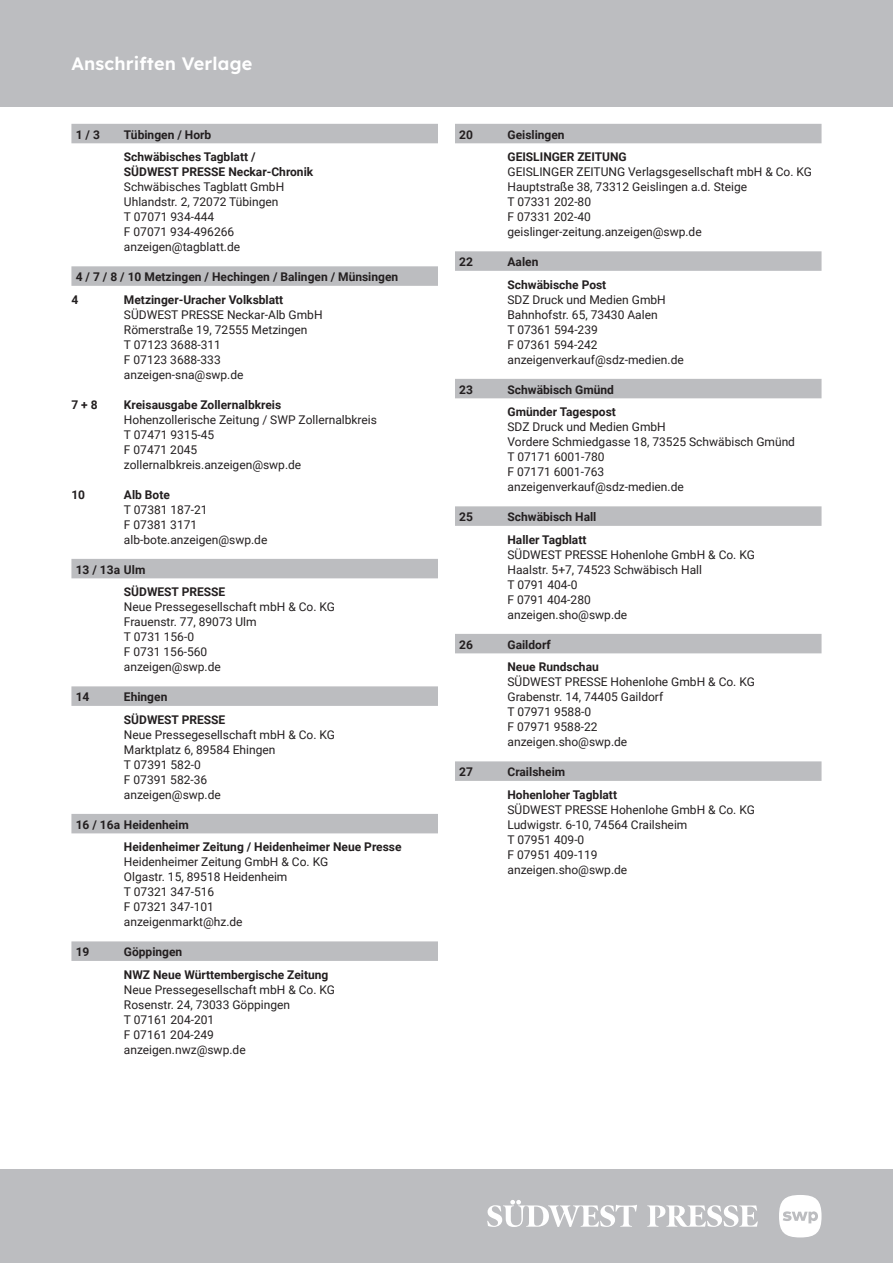
<style>
.page{position:relative;width:893px;height:1263px;background:#fff}
.page>*{position:absolute;margin:0;border:0;box-sizing:border-box;transform-origin:0 0}
.t1{font:600 18px "Lexend";letter-spacing:.01em;color:#fff}
.t2{font:12px/15px "Roboto";color:#231f20}
.t3{font:700 12px/22.5px "Roboto";color:#231f20}
</style>
<div class="page">
<div style="left:0;top:1169px;width:893px;height:94px;background:#bcbdc0"></div>
<svg style="left:647px;top:1205px;width:111px;height:22px"></svg>
<svg style="left:487px;top:1200px;width:150px;height:27px"></svg>
<svg style="left:779px;top:1195px;width:42px;height:42px"></svg>
<div style="left:71px;top:124px;width:367px;height:19px;background:#bcbdc0"></div>
<div style="left:71px;top:266px;width:367px;height:20px;background:#bcbdc0"></div>
<div style="left:71px;top:559px;width:367px;height:19px;background:#bcbdc0"></div>
<div style="left:71px;top:686px;width:367px;height:20px;background:#bcbdc0"></div>
<div style="left:71px;top:814px;width:367px;height:19px;background:#bcbdc0"></div>
<div style="left:71px;top:941px;width:367px;height:20px;background:#bcbdc0"></div>
<div style="left:455px;top:124px;width:366px;height:19px;background:#bcbdc0"></div>
<div style="left:455px;top:251px;width:366px;height:20px;background:#bcbdc0"></div>
<div style="left:455px;top:379px;width:366px;height:19px;background:#bcbdc0"></div>
<div style="left:455px;top:506px;width:366px;height:20px;background:#bcbdc0"></div>
<div style="left:455px;top:634px;width:366px;height:19px;background:#bcbdc0"></div>
<div style="left:455px;top:761px;width:366px;height:20px;background:#bcbdc0"></div>
<div style="left:0;top:0;width:893px;height:106px;background:#bcbdc0"></div>
<h1 class="t1" style="left:71px;top:51px;width:182px">Anschriften Verlage</h1>
<p class="t3" style="left:76px;top:123px;width:26px">1 / 3</p>
<p class="t3" style="left:124px;top:123px;width:133px">Tübingen / Horb<br>Schwäbisches Tagblatt /</p>
<p class="t3" style="left:124px;top:160px;width:191px">SÜDWEST PRESSE Neckar-Chronik</p>
<p class="t2" style="left:124px;top:179px;width:162px">Schwäbisches Tagblatt GmbH<br>Uhlandstr. 2, 72072 Tübingen<br>T 07071 934-444<br>F 07071 934-496266 anzeigen@tagblatt.de</p>
<p class="t3" style="left:71px;top:265px;width:328px;text-indent:4px">4 / 7 / 8 / 10 Metzingen / Hechingen / Balingen / Münsingen<br>4</p>
<p class="t3" style="left:124px;top:288px;width:161px">Metzinger-Uracher Volksblatt</p>
<p class="t2" style="left:124px;top:306px;width:200px">SÜDWEST PRESSE Neckar-Alb GmbH<br>Römerstraße 19, 72555 Metzingen<br>T 07123 3688-311<br>F 07123 3688-333 anzeigen-sna@swp.de</p>
<p class="t3" style="left:71px;top:393px;width:28px">7 + 8</p>
<p class="t3" style="left:124px;top:393px;width:159px">Kreisausgabe Zollernalbkreis</p>
<p class="t2" style="left:124px;top:411px;width:255px">Hohenzollerische Zeitung / SWP Zollernalbkreis<br>T 07471 9315-45<br>F 07471 2045 zollernalbkreis.anzeigen@swp.de</p>
<p class="t3" style="left:71px;top:483px;width:15px">10</p>
<p class="t3" style="left:124px;top:483px;width:47px">Alb Bote</p>
<p class="t2" style="left:124px;top:501px;width:145px">T 07381 187-21<br>F 07381 3171 alb-bote.anzeigen@swp.de</p>
<p class="t3" style="left:124px;top:558px;width:103px;text-indent:-48px">13 / 13a Ulm<br>SÜDWEST PRESSE</p>
<p class="t2" style="left:124px;top:599px;width:213px">Neue Pressegesellschaft mbH &amp; Co. KG<br>Frauenstr. 77, 89073 Ulm<br>T 0731 156-0<br>F 0731 156-560<br>anzeigen@swp.de</p>
<p class="t3" style="left:76px;top:685px;width:15px">14</p>
<p class="t3" style="left:124px;top:685px;width:103px">Ehingen<br>SÜDWEST PRESSE</p>
<p class="t2" style="left:124px;top:726px;width:213px">Neue Pressegesellschaft mbH &amp; Co. KG<br>Marktplatz 6, 89584 Ehingen<br>T 07391 582-0<br>F 07391 582-36<br>anzeigen@swp.de</p>
<p class="t3" style="left:124px;top:813px;width:279px;text-indent:-48px">16 / 16a Heidenheim<br>Heidenheimer Zeitung / Heidenheimer Neue Presse</p>
<p class="t2" style="left:124px;top:854px;width:206px">Heidenheimer Zeitung GmbH &amp; Co. KG<br>Olgastr. 15, 89518 Heidenheim<br>T 07321 347-516<br>F 07321 347-101 anzeigenmarkt@hz.de</p>
<p class="t3" style="left:76px;top:940px;width:15px">19</p>
<p class="t3" style="left:124px;top:940px;width:206px">Göppingen<br>NWZ Neue Württembergische Zeitung</p>
<p class="t2" style="left:124px;top:981px;width:213px">Neue Pressegesellschaft mbH &amp; Co. KG<br>Rosenstr. 24, 73033 Göppingen<br>T 07161 204-201<br>F 07161 204-249 anzeigen.nwz@swp.de</p>
<p class="t3" style="left:459px;top:123px;width:15px">20</p>
<p class="t3" style="left:507px;top:123px;width:121px">Geislingen<br>GEISLINGER ZEITUNG</p>
<p class="t2" style="left:507px;top:164px;width:306px">GEISLINGER ZEITUNG Verlagsgesellschaft mbH &amp; Co. KG Hauptstraße 38, 73312 Geislingen a.d. Steige<br>T 07331 202-80<br>F 07331 202-40<br>geislinger-zeitung.anzeigen@swp.de</p>
<p class="t3" style="left:459px;top:250px;width:15px">22</p>
<p class="t3" style="left:507px;top:250px;width:100px">Aalen<br>Schwäbische Post</p>
<p class="t2" style="left:507px;top:291px;width:178px">SDZ Druck und Medien GmbH<br>Bahnhofstr. 65, 73430 Aalen<br>T 07361 594-239<br>F 07361 594-242 anzeigenverkauf@sdz-medien.de</p>
<p class="t3" style="left:459px;top:378px;width:15px">23</p>
<p class="t3" style="left:507px;top:378px;width:110px">Schwäbisch Gmünd<br>Gmünder Tagespost</p>
<p class="t2" style="left:507px;top:419px;width:289px">SDZ Druck und Medien GmbH<br>Vordere Schmiedgasse 18, 73525 Schwäbisch Gmünd<br>T 07171 6001-780<br>F 07171 6001-763<br>anzeigenverkauf@sdz-medien.de</p>
<p class="t3" style="left:459px;top:505px;width:15px">25</p>
<p class="t3" style="left:507px;top:505px;width:90px">Schwäbisch Hall<br>Haller Tagblatt</p>
<p class="t2" style="left:507px;top:546px;width:249px">SÜDWEST PRESSE Hohenlohe GmbH &amp; Co. KG<br>Haalstr. 5+7, 74523 Schwäbisch Hall<br>T 0791 404-0<br>F 0791 404-280<br>anzeigen.sho@swp.de</p>
<p class="t3" style="left:459px;top:633px;width:15px">26</p>
<p class="t3" style="left:507px;top:633px;width:93px">Gaildorf<br>Neue Rundschau</p>
<p class="t2" style="left:507px;top:674px;width:249px">SÜDWEST PRESSE Hohenlohe GmbH &amp; Co. KG<br>Grabenstr. 14, 74405 Gaildorf<br>T 07971 9588-0<br>F 07971 9588-22<br>anzeigen.sho@swp.de</p>
<p class="t3" style="left:459px;top:760px;width:15px">27</p>
<p class="t3" style="left:507px;top:760px;width:111px">Crailsheim<br>Hohenloher Tagblatt</p>
<p class="t2" style="left:507px;top:801px;width:249px">SÜDWEST PRESSE Hohenlohe GmbH &amp; Co. KG<br>Ludwigstr. 6-10, 74564 Crailsheim<br>T 07951 409-0<br>F 07951 409-119<br>anzeigen.sho@swp.de</p>
</div>
